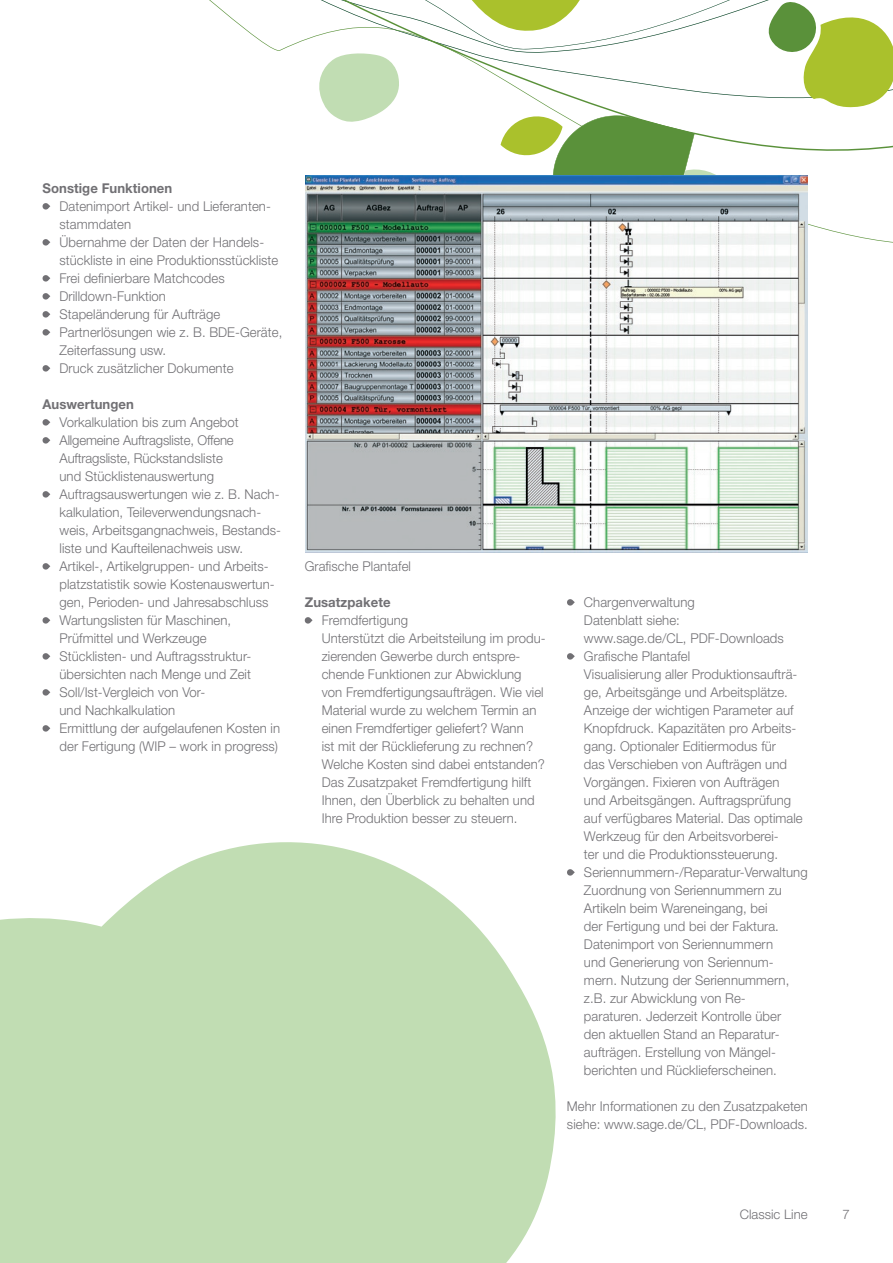
<style>
.page{position:relative;width:893px;height:1263px;background:#fff}
.page>*{position:absolute;margin:0;border:0;box-sizing:border-box;transform-origin:0 0}
.t1{font:300 13.5px/18px "Helvetica Neue LT";letter-spacing:.005em;color:#717074}
.t2{font:700 13.5px "Helvetica Neue LT";letter-spacing:.005em;color:#717074}
.t3{font:300 13.2px "Helvetica Neue LT";color:#717074}
</style>
<div class="page">
<svg style="left:0;top:842px;width:556px;height:421px;background:#c9e1bd"></svg>
<img style="left:305px;top:250px;width:503px;height:302px">
<svg style="left:42px;top:0;width:851px;height:250px"></svg>
<svg style="left:42px;top:275px;width:8px;height:7px"></svg>
<svg style="left:42px;top:293px;width:8px;height:7px"></svg>
<svg style="left:42px;top:311px;width:8px;height:7px"></svg>
<svg style="left:42px;top:329px;width:8px;height:7px"></svg>
<svg style="left:42px;top:365px;width:8px;height:7px"></svg>
<svg style="left:42px;top:419px;width:8px;height:7px"></svg>
<svg style="left:42px;top:437px;width:8px;height:7px"></svg>
<svg style="left:42px;top:491px;width:8px;height:7px"></svg>
<svg style="left:42px;top:563px;width:8px;height:7px"></svg>
<svg style="left:42px;top:617px;width:8px;height:7px"></svg>
<svg style="left:42px;top:653px;width:8px;height:7px"></svg>
<svg style="left:42px;top:689px;width:8px;height:7px"></svg>
<svg style="left:42px;top:725px;width:8px;height:7px"></svg>
<svg style="left:304px;top:617px;width:9px;height:7px"></svg>
<svg style="left:567px;top:599px;width:8px;height:7px"></svg>
<svg style="left:567px;top:653px;width:8px;height:7px"></svg>
<svg style="left:567px;top:869px;width:8px;height:7px"></svg>
<p class="t2" style="left:43px;top:180px;width:131px">Sonstige Funktionen</p>
<p class="t1" style="left:60px;top:197px;width:224px">Datenimport Artikel- und Lieferanten&shy;stammdaten<br>Übernahme der Daten der Handels&shy;stückliste in eine Produktionsstückliste<br>Frei definierbare Matchcodes<br>Drilldown-Funktion<br>Stapeländerung für Aufträge<br>Partnerlösungen wie z. B. BDE-Geräte,<br>Zeiterfassung usw.<br>Druck zusätzlicher Dokumente</p>
<p class="t2" style="left:43px;top:396px;width:93px">Auswertungen</p>
<p class="t1" style="left:60px;top:413px;width:223px">Vorkalkulation bis zum Angebot Allgemeine Auftragsliste, Offene Auftragsliste, Rückstandsliste<br>und Stücklistenauswertung Auftragsauswertungen wie z. B. Nach--- kalkulation, Teileverwendungsnach&shy;weis, Arbeitsgangnachweis, Bestands&shy;liste und Kaufteilenachweis usw.<br>Artikel-, Artikelgruppen- und Arbeits-- platzstatistik sowie Kostenauswertun&shy;gen, Perioden- und Jahresabschluss Wartungslisten für Maschinen, Prüfmittel und Werkzeuge<br>Stücklisten- und Auftragsstruktur-- übersichten nach Menge und Zeit Soll/Ist-Vergleich von Vor-<br>und Nachkalkulation<br>Ermittlung der aufgelaufenen Kosten in der Fertigung (WIP – work in progress)</p>
<p class="t1" style="left:305px;top:557px;width:108px">Grafische Plantafel</p>
<p class="t2" style="left:305px;top:594px;width:87px">Zusatzpakete</p>
<p class="t1" style="left:322px;top:611px;width:225px">Fremdfertigung<br>Unterstützt die Arbeitsteilung im produ&shy;zierenden Gewerbe durch entspre&shy;chende Funktionen zur Abwicklung von Fremdfertigungsaufträgen. Wie viel Material wurde zu welchem Termin an einen Fremdfertiger geliefert? Wann<br>ist mit der Rücklieferung zu rechnen?<br>Welche Kosten sind dabei entstanden?<br>Das Zusatzpaket Fremdfertigung hilft Ihnen, den Überblick zu behalten und Ihre Produktion besser zu steuern.</p>
<p class="t1" style="left:584px;top:593px;width:225px">Chargenverwaltung<br>Datenblatt siehe:<br>www.sage.de/CL, PDF-Downloads Grafische Plantafel<br>Visualisierung aller Produktionsaufträ&shy;ge, Arbeitsgänge und Arbeitsplätze.<br>Anzeige der wichtigen Parameter auf Knopfdruck. Kapazitäten pro Arbeits&shy;gang. Optionaler Editiermodus für<br>das Verschieben von Aufträgen und Vorgängen. Fixieren von Aufträgen<br>und Arbeitsgängen. Auftragsprüfung auf verfügbares Material. Das optimale Werkzeug für den Arbeitsvorberei-<br>ter und die Produktionssteuerung.<br>Seriennummern-/Reparatur-Verwaltung Zuordnung von Seriennummern zu Artikeln beim Wareneingang, bei<br>der Fertigung und bei der Faktura.<br>Datenimport von Seriennummern<br>und Generierung von Seriennum&shy;mern. Nutzung der Seriennummern, z.B. zur Abwicklung von Re-<br>paraturen. Jederzeit Kontrolle über<br>den aktuellen Stand an Reparatur&shy;aufträgen. Erstellung von Mängel&shy;berichten und Rücklieferscheinen.</p>
<p class="t1" style="left:567px;top:1097px;width:242px">Mehr Informationen zu den Zusatzpaketen siehe: www.sage.de/CL, PDF-Downloads.</p>
<p class="t3" style="left:740px;top:1206px;width:69px">Classic Line</p>
<p class="t3" style="left:842px;top:1206px;width:9px">7</p>
</div>
